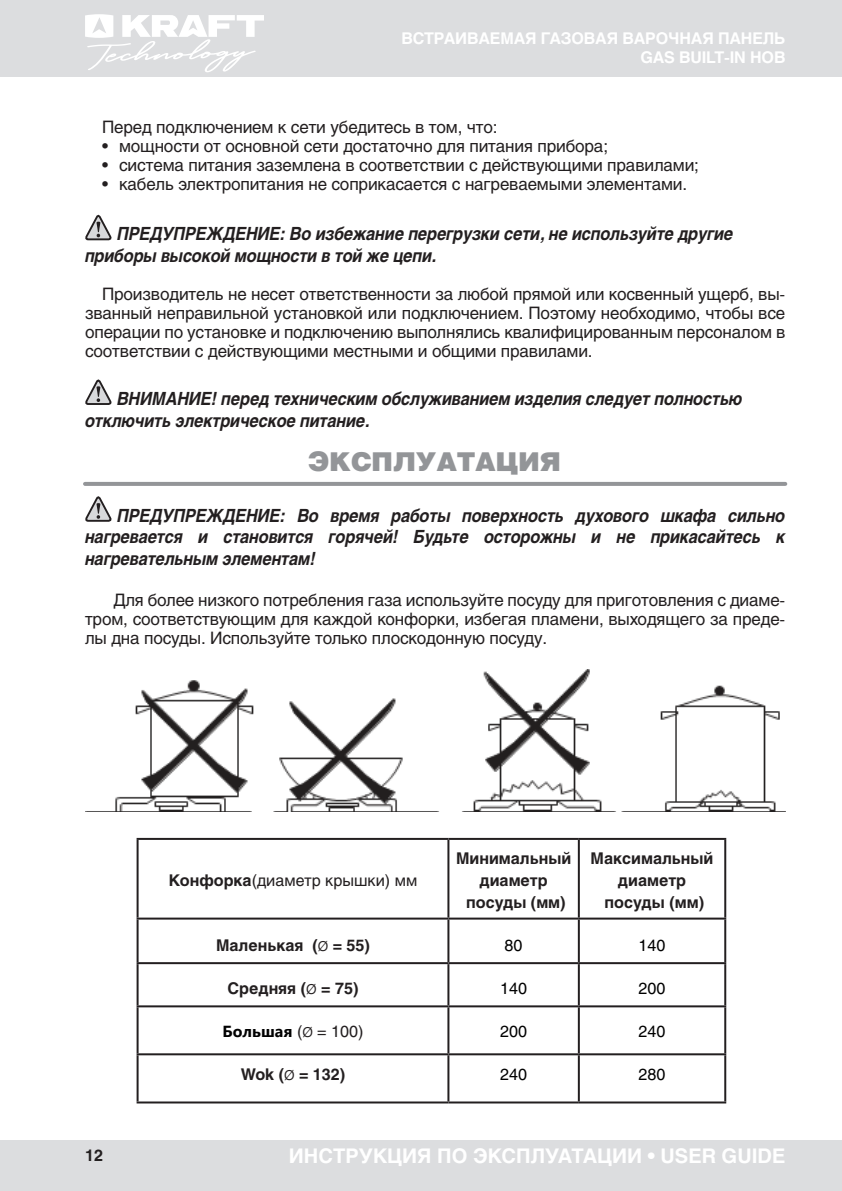
<style>
.page{position:relative;width:842px;height:1191px;background:#fff}
.page>*{position:absolute;margin:0;border:0;box-sizing:border-box;transform-origin:0 0}
.ТЕКСТ_В_ТАБЛИЦЕ{font:900 26px "Helios";color:#939598}
.t1{font:700 20px "Helios";color:#fff}
.ВАЖНО{font:italic 700 18px/21.6px "Helios";letter-spacing:-.01em;color:#231f20;scale:.9 1}
.text_osn{font:17px/19px "Helios";letter-spacing:-.01em;color:#231f20;text-align:justify}
.t2{font:700 16px/21.6px "Helios";color:#231f20;text-align:center}
.t3{font:700 16px/19.2px "Helios";letter-spacing:-.01em;color:#fff;text-align:right}
.t4{font:16px "Helios";color:#231f20}
.t5{font:16px "Helios";color:#000}
.t6{font:700 16px "Segoe UI";color:#000}
.s1{font-weight:700}
.s2{font-family:"Helios";font-weight:400;color:#231f20}
.s3{color:#231f20}
</style>
<div class="page">
<div style="left:0;top:0;width:842px;height:77px;background:#dcdddf"></div>
<div style="left:0;top:1140px;width:842px;height:51px;background:#dcdddf"></div>
<svg style="left:85px;top:14px;width:179px;height:58px"></svg>
<hr style="left:137px;top:838px;width:311px;height:2px;background:#231f20">
<hr style="left:137px;top:840px;width:2px;height:77px;background:#231f20">
<hr style="left:448px;top:838px;width:131px;height:2px;background:#231f20">
<hr style="left:447px;top:840px;width:2px;height:77px;background:#231f20">
<hr style="left:579px;top:838px;width:147px;height:2px;background:#231f20">
<hr style="left:578px;top:840px;width:2px;height:77px;background:#231f20">
<hr style="left:724px;top:840px;width:2px;height:77px;background:#231f20">
<hr style="left:137px;top:917px;width:311px;height:2px;background:#231f20">
<hr style="left:137px;top:919px;width:2px;height:43px;background:#231f20">
<hr style="left:448px;top:917px;width:131px;height:2px;background:#231f20">
<hr style="left:447px;top:919px;width:2px;height:43px;background:#231f20">
<hr style="left:579px;top:917px;width:147px;height:2px;background:#231f20">
<hr style="left:578px;top:919px;width:2px;height:43px;background:#231f20">
<hr style="left:724px;top:919px;width:2px;height:43px;background:#231f20">
<hr style="left:137px;top:962px;width:311px;height:2px;background:#231f20">
<hr style="left:137px;top:964px;width:2px;height:41px;background:#231f20">
<hr style="left:448px;top:962px;width:131px;height:2px;background:#231f20">
<hr style="left:447px;top:964px;width:2px;height:41px;background:#231f20">
<hr style="left:579px;top:962px;width:147px;height:2px;background:#231f20">
<hr style="left:578px;top:964px;width:2px;height:41px;background:#231f20">
<hr style="left:724px;top:964px;width:2px;height:41px;background:#231f20">
<hr style="left:137px;top:1005px;width:311px;height:2px;background:#231f20">
<hr style="left:137px;top:1007px;width:2px;height:46px;background:#231f20">
<hr style="left:448px;top:1005px;width:131px;height:2px;background:#231f20">
<hr style="left:447px;top:1007px;width:2px;height:46px;background:#231f20">
<hr style="left:579px;top:1005px;width:147px;height:2px;background:#231f20">
<hr style="left:578px;top:1007px;width:2px;height:46px;background:#231f20">
<hr style="left:724px;top:1007px;width:2px;height:46px;background:#231f20">
<hr style="left:137px;top:1053px;width:311px;height:2px;background:#231f20">
<hr style="left:137px;top:1055px;width:2px;height:46px;background:#231f20">
<hr style="left:448px;top:1053px;width:131px;height:2px;background:#231f20">
<hr style="left:447px;top:1055px;width:2px;height:46px;background:#231f20">
<hr style="left:579px;top:1053px;width:147px;height:2px;background:#231f20">
<hr style="left:578px;top:1055px;width:2px;height:46px;background:#231f20">
<hr style="left:724px;top:1055px;width:2px;height:46px;background:#231f20">
<hr style="left:137px;top:1101px;width:311px;height:2px;background:#231f20">
<hr style="left:448px;top:1101px;width:131px;height:2px;background:#231f20">
<hr style="left:579px;top:1101px;width:147px;height:2px;background:#231f20">
<svg style="left:85px;top:214px;width:27px;height:27px"></svg>
<svg style="left:85px;top:379px;width:27px;height:26px"></svg>
<svg style="left:85px;top:496px;width:27px;height:26px"></svg>
<hr style="left:85px;top:482px;width:700px;height:4px;background:#939598">
<img style="left:115px;top:669px;width:665px;height:142px">
<p class="t3" style="left:401px;top:29px;width:386px">ВСТРАИВАЕМАЯ ГАЗОВАЯ ВАРОЧНАЯ ПАНЕЛЬ<br>GAS BUILT-IN HOB</p>
<p class="text_osn" style="left:102px;top:117px;width:397px">Перед подключением к сети убедитесь в том, что:</p>
<p class="text_osn" style="left:102px;top:136px;width:507px">• мощности от основной сети достаточно для питания прибора;</p>
<p class="text_osn" style="left:102px;top:155px;width:598px">• система питания заземлена в соответствии с действующими правилами;</p>
<p class="text_osn" style="left:102px;top:174px;width:587px">• кабель электропитания не соприкасается с нагреваемыми элементами.</p>
<p class="ВАЖНО" style="left:85px;top:223px;width:722px;text-indent:32px">ПРЕДУПРЕЖДЕНИЕ: Во избежание перегрузки сети, не используйте другие приборы высокой мощности в той же цепи.</p>
<p class="text_osn" style="left:85px;top:284px;width:702px;text-indent:17px">Производитель не несет ответственности за любой прямой или косвенный ущерб, вы&shy;званный неправильной установкой или подключением. Поэтому необходимо, чтобы все операции по установке и подключению выполнялись квалифицированным персоналом в соответствии с действующими местными и общими правилами.</p>
<p class="ВАЖНО" style="left:85px;top:388px;width:732px;text-indent:32px">ВНИМАНИЕ! перед техническим обслуживанием изделия следует полностью отключить электрическое питание.</p>
<p class="ТЕКСТ_В_ТАБЛИЦЕ" style="left:308px;top:445px;width:254px">ЭКСПЛУАТАЦИЯ</p>
<p class="ВАЖНО" style="left:85px;top:504px;width:779px;text-align:justify;text-indent:32px">ПРЕДУПРЕЖДЕНИЕ: Во время работы поверхность духового шкафа сильно нагревается и становится горячей! Будьте осторожны и не прикасайтесь к нагревательным элементам!</p>
<p class="text_osn" style="left:85px;top:590px;width:702px;text-indent:28px">Для более низкого потребления газа используйте посуду для приготовления с диаме&shy;тром, соответствующим для каждой конфорки, избегая пламени, выходящего за преде&shy;лы дна посуды. Используйте только плоскодонную посуду.</p>
<p class="t4" style="left:169px;top:870px;width:250px"><span class="s1">Конфорка</span>(диаметр крышки) мм</p>
<p class="t2" style="left:456px;top:848px;width:117px">Минимальный диаметр</p>
<p class="t2" style="left:466px;top:891px;width:101px">посуды (мм)</p>
<p class="t2" style="left:591px;top:848px;width:124px">Максимальный диаметр</p>
<p class="t2" style="left:604px;top:891px;width:101px">посуды (мм)</p>
<p class="t2" style="left:85px;top:1144px;width:19px">12</p>
<p class="t2" style="left:216px;top:934px;width:155px">Маленькая (➢ = 55)</p>
<p class="t5" style="left:505px;top:935px;width:19px">80</p>
<p class="t5" style="left:638px;top:935px;width:28px">140</p>
<p class="t2" style="left:228px;top:977px;width:132px">Средняя (➢ = 75)</p>
<p class="t5" style="left:500px;top:978px;width:28px">140</p>
<p class="t5" style="left:638px;top:978px;width:28px">200</p>
<p class="t6" style="left:222px;top:1016px;width:143px">Большая <span class="s2">(</span><span class="s3">➢</span> <span class="s2">= 100)</span></p>
<p class="t5" style="left:500px;top:1022px;width:28px">200</p>
<p class="t5" style="left:638px;top:1022px;width:28px">240</p>
<p class="t2" style="left:241px;top:1064px;width:106px">Wok (➢ = 132)</p>
<p class="t5" style="left:500px;top:1065px;width:28px">240</p>
<p class="t5" style="left:638px;top:1065px;width:28px">280</p>
<p class="t1" style="left:289px;top:1143px;width:498px">ИНСТРУКЦИЯ ПО ЭКСПЛУАТАЦИИ • USER GUIDE</p>
</div>
